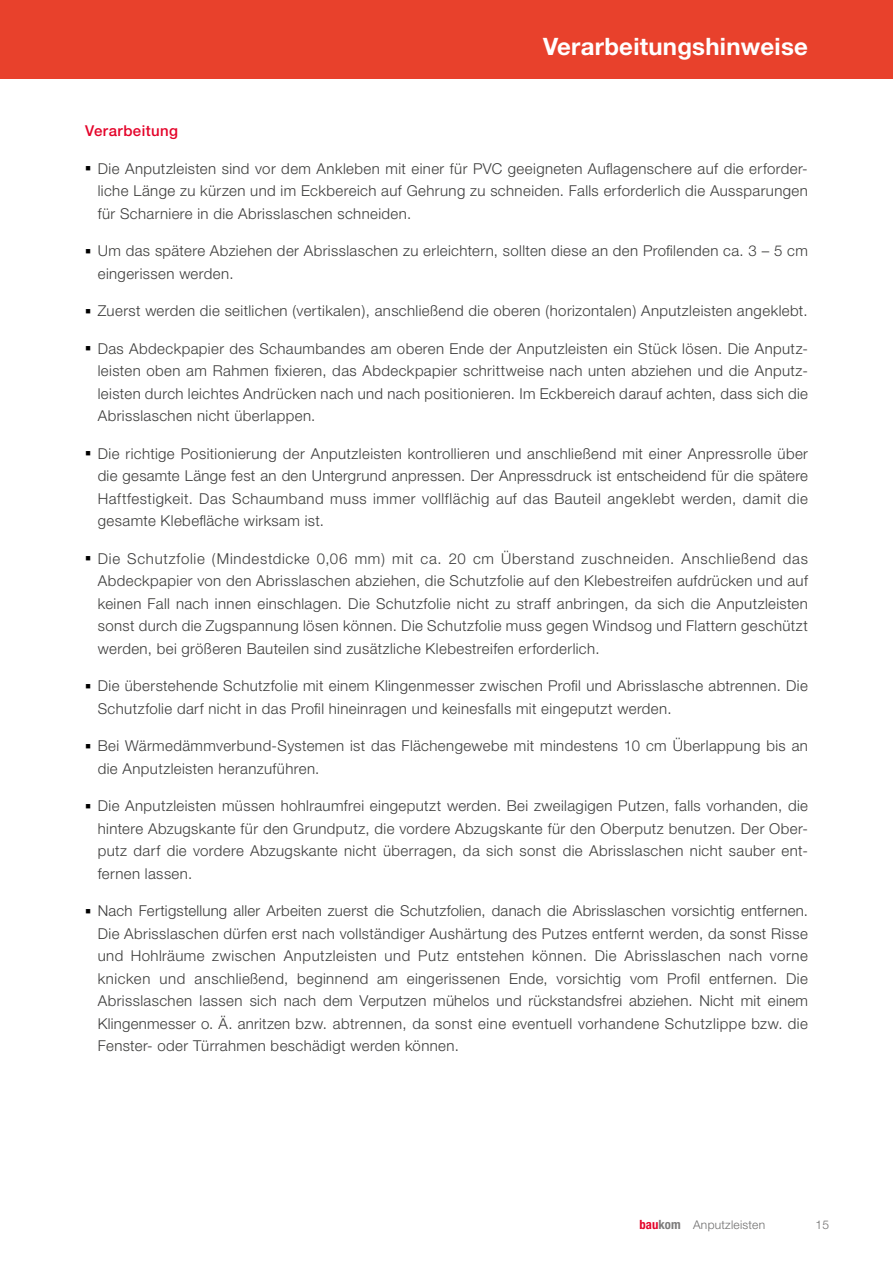
<style>
.page{position:relative;width:893px;height:1263px;background:#fff}
.page>*{position:absolute;margin:0;border:0;box-sizing:border-box;transform-origin:0 0}
.t1{font:700 24px "Helvetica Neue LT Pro";letter-spacing:.01em;color:#fff}
.t2{font:300 15px/22.5px "Helvetica Neue";letter-spacing:.025em;color:#3c3c3b;text-align:justify}
.t3{font:500 15px "Helvetica Neue";letter-spacing:.03em;color:#e4042a}
.t4{font:300 12px "Helvetica Neue";letter-spacing:.02em;color:#706f6f}
.s1{font-family:"Minion Pro";font-weight:400;color:#000}
.s2{font-weight:700;font-stretch:condensed;font-size:12.75px;color:#e4042a}
.s3{font-weight:700;font-stretch:condensed;font-size:12.75px;color:#7c7b7b}
</style>
<div class="page">
<div style="left:0;top:0;width:893px;height:79px;background:#e8412c"></div>
<h1 class="t1" style="left:543px;top:32px;width:266px">Verarbeitungshinweise</h1>
<p class="t3" style="left:85px;top:122px;width:94px">Verarbeitung</p>
<p class="t2" style="left:98px;top:157px;width:712px;text-indent:-13px"><span class="s1">■</span> Die Anputzleisten sind vor dem Ankleben mit einer für PVC geeigneten Auflagenschere auf die erforder&shy;liche Länge zu kürzen und im Eckbereich auf Gehrung zu schneiden. Falls erforderlich die Aussparungen für Scharniere in die Abrisslaschen schneiden.</p>
<p class="t2" style="left:98px;top:239px;width:712px;text-indent:-13px"><span class="s1">■</span> Um das spätere Abziehen der Abrisslaschen zu erleichtern, sollten diese an den Profilenden ca. 3 – 5 cm eingerissen werden.</p>
<p class="t2" style="left:85px;top:299px;width:724px"><span class="s1">■</span> Zuerst werden die seitlichen (vertikalen), anschließend die oberen (horizontalen) Anputzleisten angeklebt.</p>
<p class="t2" style="left:98px;top:337px;width:712px;text-indent:-13px"><span class="s1">■</span> Das Abdeckpapier des Schaumbandes am oberen Ende der Anputzleisten ein Stück lösen. Die Anputz&shy;leisten oben am Rahmen fixieren, das Abdeckpapier schrittweise nach unten abziehen und die Anputz&shy;leisten durch leichtes Andrücken nach und nach positionieren. Im Eckbereich darauf achten, dass sich die Abrisslaschen nicht überlappen.</p>
<p class="t2" style="left:98px;top:442px;width:712px;text-indent:-13px"><span class="s1">■</span> Die richtige Positionierung der Anputzleisten kontrollieren und anschließend mit einer Anpressrolle über die gesamte Länge fest an den Untergrund anpressen. Der Anpressdruck ist entscheidend für die spätere Haftfestigkeit. Das Schaumband muss immer vollflächig auf das Bauteil angeklebt werden, damit die gesamte Klebefläche wirksam ist.</p>
<p class="t2" style="left:98px;top:547px;width:712px;text-indent:-13px"><span class="s1">■</span> Die Schutzfolie (Mindestdicke 0,06 mm) mit ca. 20 cm Überstand zuschneiden. Anschließend das Abdeckpapier von den Abrisslaschen abziehen, die Schutzfolie auf den Klebestreifen aufdrücken und auf keinen Fall nach innen einschlagen. Die Schutzfolie nicht zu straff anbringen, da sich die Anputzleisten sonst durch die Zugspannung lösen können. Die Schutzfolie muss gegen Windsog und Flattern geschützt werden, bei größeren Bauteilen sind zusätzliche Klebestreifen erforderlich.</p>
<p class="t2" style="left:98px;top:674px;width:712px;text-indent:-13px"><span class="s1">■</span> Die überstehende Schutzfolie mit einem Klingenmesser zwischen Profil und Abrisslasche abtrennen. Die<br>Schutzfolie darf nicht in das Profil hineinragen und keinesfalls mit eingeputzt werden.</p>
<p class="t2" style="left:98px;top:734px;width:712px;text-indent:-13px"><span class="s1">■</span> Bei Wärmedämmverbund-Systemen ist das Flächengewebe mit mindestens 10 cm Überlappung bis an die Anputzleisten heranzuführen.</p>
<p class="t2" style="left:98px;top:794px;width:712px;text-indent:-13px"><span class="s1">■</span> Die Anputzleisten müssen hohlraumfrei eingeputzt werden. Bei zweilagigen Putzen, falls vorhanden, die hintere Abzugskante für den Grundputz, die vordere Abzugskante für den Oberputz benutzen. Der Ober&shy;putz darf die vordere Abzugskante nicht überragen, da sich sonst die Abrisslaschen nicht sauber ent&shy;fernen lassen.</p>
<p class="t2" style="left:98px;top:899px;width:712px;text-indent:-13px"><span class="s1">■</span> Nach Fertigstellung aller Arbeiten zuerst die Schutzfolien, danach die Abrisslaschen vorsichtig entfernen.<br>Die Abrisslaschen dürfen erst nach vollständiger Aushärtung des Putzes entfernt werden, da sonst Risse und Hohlräume zwischen Anputzleisten und Putz entstehen können. Die Abrisslaschen nach vorne knicken und anschließend, beginnend am eingerissenen Ende, vorsichtig vom Profil entfernen. Die Abrisslaschen lassen sich nach dem Verputzen mühelos und rückstandsfrei abziehen. Nicht mit einem Klingenmesser o. Ä. anritzen bzw. abtrennen, da sonst eine eventuell vorhandene Schutzlippe bzw. die Fenster- oder Türrahmen beschädigt werden können.</p>
<p class="t4" style="left:639px;top:1218px;width:127px"><span class="s2">bau</span><span class="s3">kom</span> Anputzleisten</p>
<p class="t4" style="left:816px;top:1218px;width:15px">15</p>
</div>
